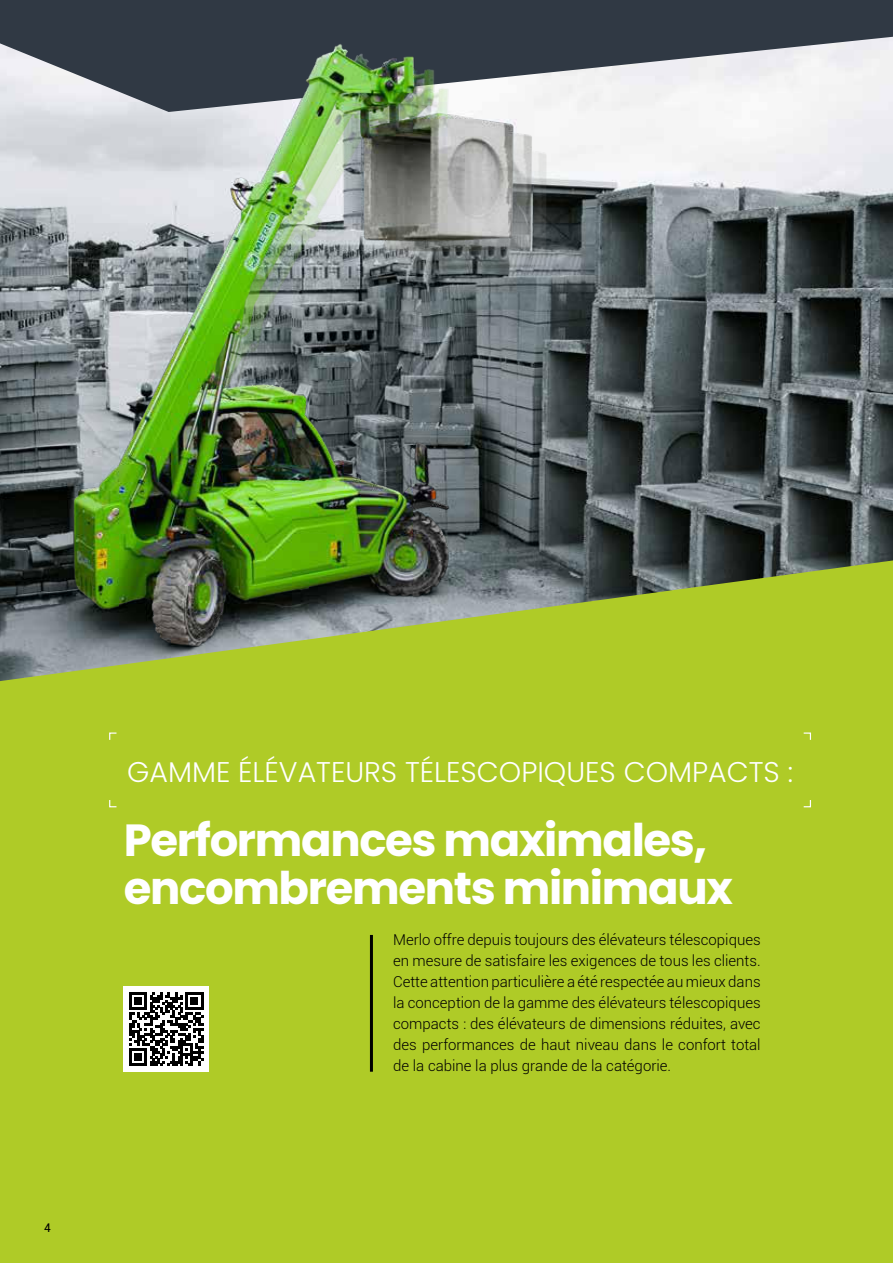
<style>
.page{position:relative;width:893px;height:1263px;background:#afcb27}
.page>*{position:absolute;margin:0;border:0;box-sizing:border-box;transform-origin:0 0}
.t1{font:700 45px/48px "Poppins";letter-spacing:-.03em;color:#fff}
.t2{font:300 28.5px "Poppins";color:#fff}
.t3{font:300 15px/21px "Roboto";color:#000;text-align:justify}
.t4{font:12px "Roboto";color:#000}
</style>
<div class="page">
<img style="left:0;top:0;width:893px;height:681px">
<svg style="left:109px;top:732px;width:8px;height:8px"></svg>
<svg style="left:109px;top:800px;width:8px;height:8px"></svg>
<svg style="left:803px;top:800px;width:8px;height:8px"></svg>
<svg style="left:803px;top:732px;width:8px;height:8px"></svg>
<hr style="left:370px;top:935px;width:3px;height:137px;background:#000">
<div style="left:124px;top:987px;width:85px;height:85px;background:#fff"></div>
<svg style="left:129px;top:992px;width:74px;height:74px"></svg>
<p class="t4" style="left:44px;top:1222px;width:8px">4</p>
<h2 class="t2" style="left:127px;top:755px;width:667px">GAMME ÉLÉVATEURS TÉLESCOPIQUES COMPACTS :</h2>
<h1 class="t1" style="left:124px;top:816px;width:610px">Performances maximales, encombrements minimaux</h1>
<p class="t3" style="left:393px;top:930px;width:369px">Merlo offre depuis toujours des élévateurs télescopiques en mesure de satisfaire les exigences de tous les clients.<br>Cette attention particulière a été respectée au mieux dans la conception de la gamme des élévateurs télescopiques compacts : des élévateurs de dimensions réduites, avec des performances de haut niveau dans le confort total de la cabine la plus grande de la catégorie.</p>
</div>
